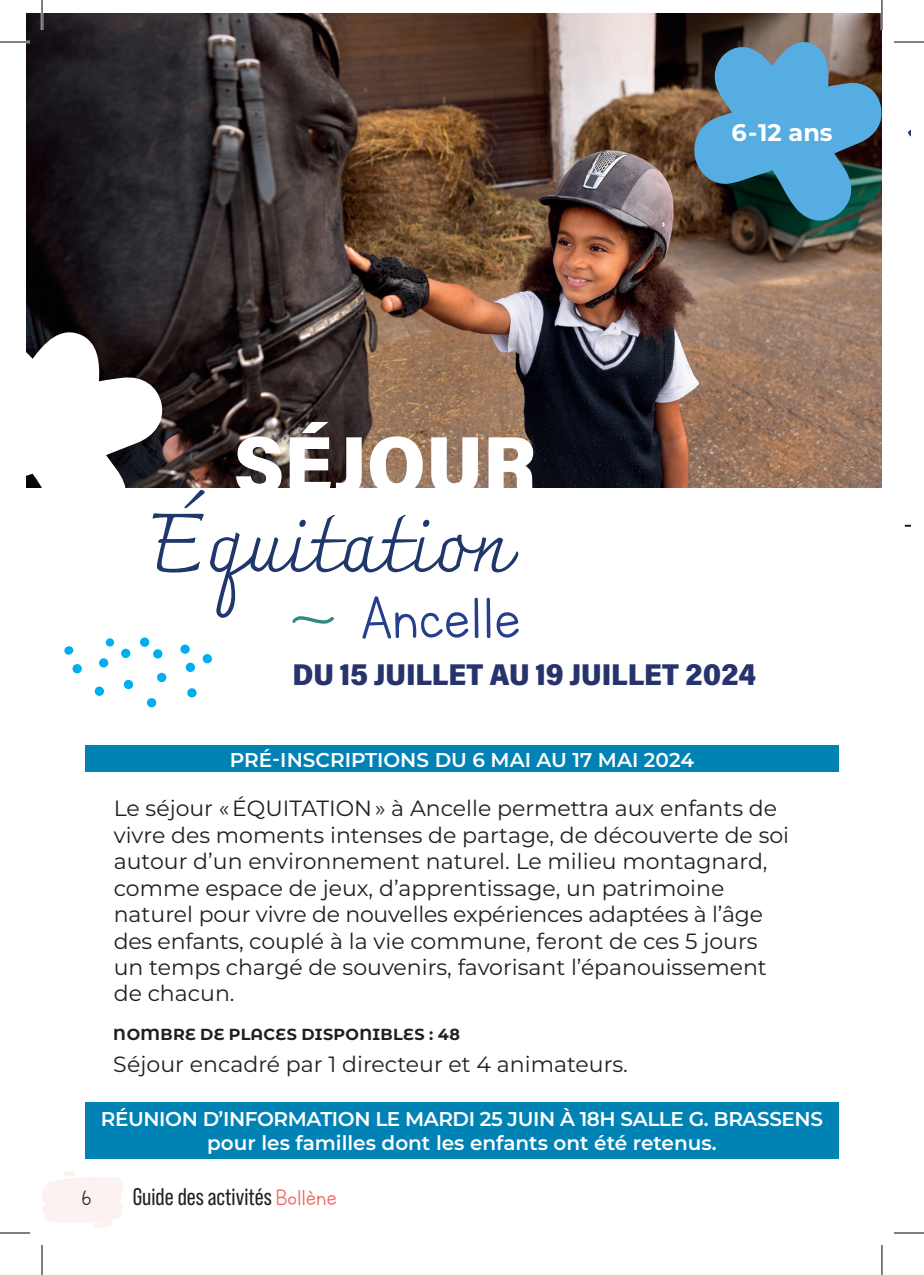
<style>
.page{position:relative;width:924px;height:1275px;background:#fff}
.page>*{position:absolute;margin:0;border:0;box-sizing:border-box;transform-origin:0 0}
.t1{font:82px "Charmonman";color:#20376c}
.t2{font:82px "Acumin Variable Concept";letter-spacing:.005em;color:#fff}
.t3{font:68px "Lettersfor Learners";color:#253f8e}
.t4{font:30.2px "Acumin Variable Concept";letter-spacing:-.005em;color:#26336d}
.t5{font:24px "Bebas Neue Pro";color:#231f20}
.t6{font:700 24px "Montserrat";color:#fff}
.t7{font:24px "Lettersfor Learners";color:#231f20}
.t8{font:22px/26.4px "Montserrat";color:#231f20}
.t9{font:600 20px/24px "Montserrat";letter-spacing:-.005em;color:#fff;text-align:center}
.t10{font:700 16px "Montserrat Alternates";letter-spacing:.02em;color:#231f20}
.s1{font-family:"Lettersfor Learners";font-size:26px;color:#f1635a}
</style>
<div class="page">
<svg style="left:42px;top:1171px;width:81px;height:56px"></svg>
<img style="left:26px;top:14px;width:855px;height:473px">
<svg style="left:691px;top:36px;width:191px;height:188px;background:#4c7d95"></svg>
<svg style="left:64px;top:637px;width:148px;height:70px"></svg>
<svg style="left:292px;top:616px;width:42px;height:7px"></svg>
<svg style="left:26px;top:326px;width:139px;height:162px"></svg>
<div style="left:85px;top:745px;width:752px;height:27px;background:#0082b4"></div>
<div style="left:85px;top:1101px;width:752px;height:57px;background:#0082b4"></div>
<hr style="left:0;top:41px;width:30px;height:2px;background:#fff">
<hr style="left:41px;top:0;width:2px;height:30px;background:#fff">
<hr style="left:880px;top:0;width:2px;height:30px;background:#fff">
<hr style="left:0;top:42px;width:30px;height:1px;background:#000">
<hr style="left:893px;top:42px;width:30px;height:1px;background:#000">
<hr style="left:0;top:1232px;width:30px;height:1px;background:#000">
<hr style="left:893px;top:1232px;width:30px;height:1px;background:#000">
<hr style="left:42px;top:0;width:1px;height:30px;background:#000">
<hr style="left:42px;top:1245px;width:1px;height:30px;background:#000">
<hr style="left:881px;top:0;width:1px;height:30px;background:#000">
<hr style="left:881px;top:1245px;width:1px;height:30px;background:#000">
<p class="t6" style="left:731px;top:115px;width:103px">6-12 ans</p>
<h1 class="t2" style="left:234px;top:408px;width:304px">SÉJOUR</h1>
<h1 class="t1" style="left:145px;top:495px;width:364px">Équitation</h1>
<h2 class="t3" style="left:361px;top:582px;width:160px">Ancelle</h2>
<h3 class="t4" style="left:292px;top:653px;width:465px">DU 15 JUILLET AU 19 JUILLET 2024</h3>
<p class="t9" style="left:230px;top:747px;width:465px">PRÉ-INSCRIPTIONS DU 6 MAI AU 17 MAI 2024</p>
<p class="t8" style="left:114px;top:794px;width:676px">Le séjour « ÉQUITATION » à Ancelle permettra aux enfants de vivre des moments intenses de partage, de découverte de soi autour d’un environnement naturel. Le milieu montagnard, comme espace de jeux, d’apprentissage, un patrimoine naturel pour vivre de nouvelles expériences adaptées à l’âge des enfants, couplé à la vie commune, feront de ces 5 jours un temps chargé de souvenirs, favorisant l’épanouissement de chacun.</p>
<p class="t10" style="left:114px;top:1023px;width:347px">NOMBRE DE PLACES DISPONIBLES : 48</p>
<p class="t8" style="left:114px;top:1050px;width:515px">Séjour encadré par 1 directeur et 4 animateurs.</p>
<p class="t9" style="left:101px;top:1106px;width:723px">RÉUNION D’INFORMATION LE MARDI 25 JUIN À 18H SALLE G. BRASSENS pour les familles dont les enfants ont été retenus.</p>
<p class="t7" style="left:82px;top:1185px;width:11px">6</p>
<p class="t5" style="left:133px;top:1183px;width:205px">Guide des activités <span class="s1">Bollène</span></p>
</div>
